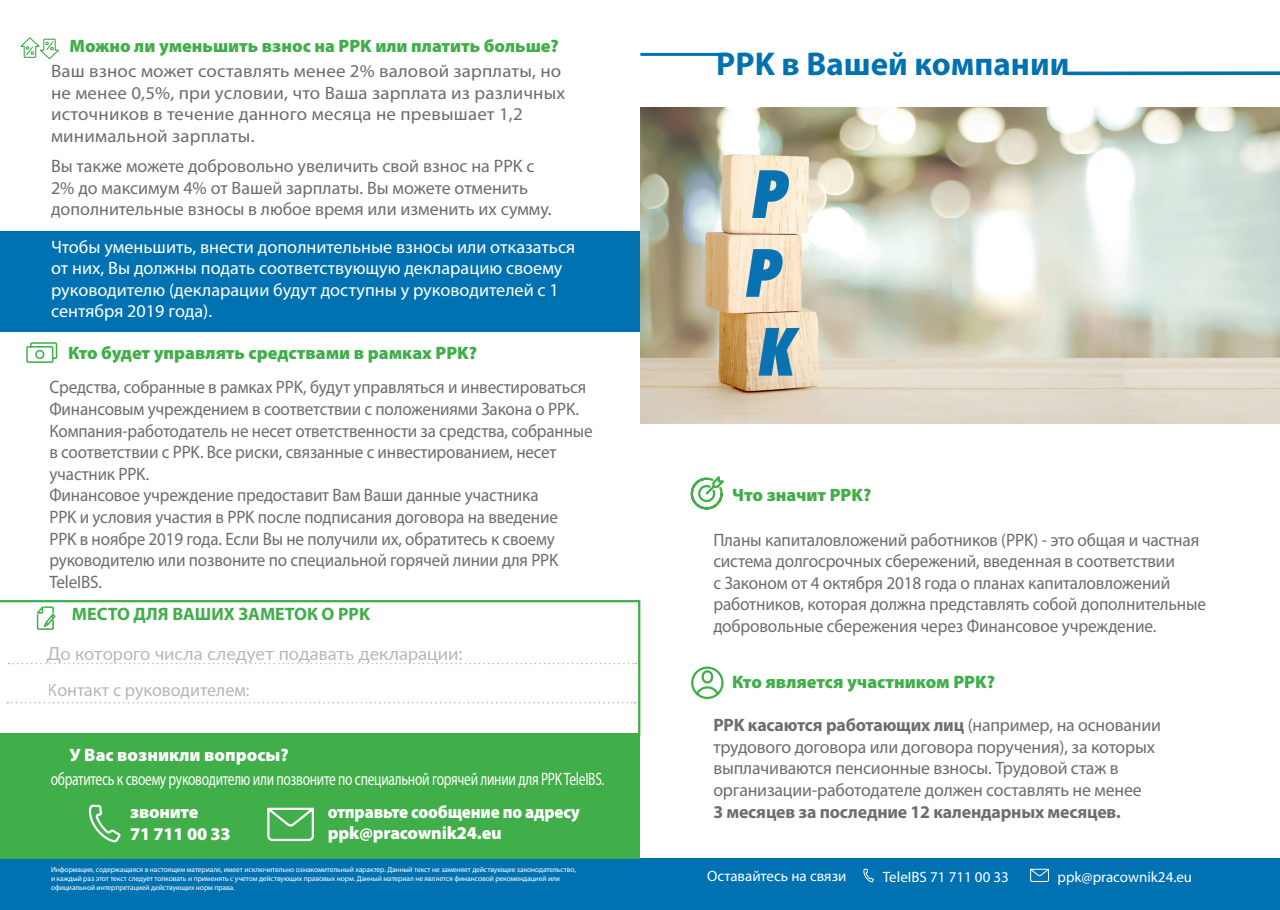
<style>
.page{position:relative;width:1280px;height:910px;background:#fff}
.page>*{position:absolute;margin:0;border:0;box-sizing:border-box;transform-origin:0 0}
.t1{font:700 33px "Myriad Pro";color:#0072b2}
.t2{font:18px/21.6px "Myriad Pro";letter-spacing:-.01em;color:#6c6d70;scale:.95 1}
.t3{font:18px/21.6px "Myriad Pro";letter-spacing:-.01em;color:#6c6d70}
.t4{font:18px/21.6px "Myriad Pro";letter-spacing:-.01em;color:#6c6d70;scale:.96 1}
.t5{font:18px/21.6px "Myriad Pro";letter-spacing:-.005em;color:#fff}
.t6{font:18px/21.6px "Myriad Pro";letter-spacing:.01em;color:#6c6d70;scale:1.05 1}
.t7{font:900 18px "Myriad Pro";color:#40ae49}
.t8{font:18px "Myriad Pro";letter-spacing:-.005em;color:#fff;scale:.75 1}
.t9{font:900 18px/21.6px "Myriad Pro";letter-spacing:-.01em;color:#fff;scale:.93 1}
.t10{font:18px "Lato";color:#6c6d70}
.t11{font:700 18px "Myriad Pro";letter-spacing:-.01em;color:#6c6d70}
.t12{font:900 18px/21.6px "Myriad Pro";letter-spacing:-.01em;color:#fff}
.t13{font:700 18px "Myriad Pro";color:#40ae49}
.t14{font:15px "Myriad Pro";color:#fff}
.t15{font:7.5px/9px "Myriad Pro";letter-spacing:-.01em;color:#fff}
.s1{font-weight:700}
</style>
<div class="page">
<div style="left:0;top:231px;width:640px;height:101px;background:#0072b2"></div>
<div style="left:0;top:858px;width:1280px;height:52px;background:#0072b2"></div>
<div style="left:0;top:733px;width:640px;height:126px;background:#40ae49"></div>
<img style="left:640px;top:108px;width:640px;height:316px">
<svg style="left:1067px;top:71px;width:213px;height:4px"></svg>
<hr style="left:640px;top:53px;width:83px;height:3px;background:#0072b2">
<svg style="left:690px;top:476px;width:34px;height:34px"></svg>
<svg style="left:20px;top:37px;width:39px;height:23px"></svg>
<svg style="left:691px;top:666px;width:33px;height:33px"></svg>
<svg style="left:0;top:600px;width:640px;height:133px"></svg>
<svg style="left:863px;top:868px;width:11px;height:15px"></svg>
<svg style="left:1030px;top:868px;width:19px;height:14px"></svg>
<svg style="left:26px;top:342px;width:32px;height:21px"></svg>
<svg style="left:88px;top:804px;width:33px;height:39px"></svg>
<svg style="left:267px;top:807px;width:47px;height:35px"></svg>
<p class="t7" style="left:70px;top:34px;width:491px">Можно ли уменьшить взнос на PPK или платить больше?</p>
<p class="t6" style="left:51px;top:60px;width:491px">Ваш взнос может составлять менее 2% валовой зарплаты, но не менее 0,5%, при условии, что Ваша зарплата из различных источников в течение данного месяца не превышает 1,2 минимальной зарплаты.</p>
<p class="t3" style="left:51px;top:155px;width:502px">Вы также можете добровольно увеличить свой взнос на PPK с<br>2% до максимум 4% от Вашей зарплаты. Вы можете отменить дополнительные взносы в любое время или изменить их сумму.</p>
<p class="t5" style="left:51px;top:236px;width:526px">Чтобы уменьшить, внести дополнительные взносы или отказаться от них, Вы должны подать соответствующую декларацию своему руководителю (декларации будут доступны у руководителей с 1 сентября 2019 года).</p>
<p class="t7" style="left:68px;top:341px;width:411px">Кто будет управлять средствами в рамках PPK?</p>
<p class="t2" style="left:49px;top:376px;width:573px">Средства, собранные в рамках PPK, будут управляться и инвестироваться Финансовым учреждением в соответствии с положениями Закона о PPK.<br>Компания-работодатель не несет ответственности за средства, собранные в соответствии с PPK. Все риски, связанные с инвестированием, несет участник PPK.<br>Финансовое учреждение предоставит Вам Ваши данные участника<br>PPK и условия участия в PPK после подписания договора на введение<br>PPK в ноябре 2019 года. Если Вы не получили их, обратитесь к своему руководителю или позвоните по специальной горячей линии для PPK TeleIBS.</p>
<p class="t13" style="left:72px;top:602px;width:300px">МЕСТО ДЛЯ ВАШИХ ЗАМЕТОК О PPK</p>
<p class="t10" style="left:47px;top:640px;width:418px">До которого числа следует подавать декларации:</p>
<p class="t3" style="left:48px;top:679px;width:203px">Контакт с руководителем:</p>
<p class="t12" style="left:70px;top:743px;width:221px">У Вас возникли вопросы?</p>
<p class="t8" style="left:51px;top:767px;width:740px">обратитесь к своему руководителю или позвоните по специальной горячей линии для PPK TeleIBS.</p>
<p class="t12" style="left:130px;top:800px;width:102px">звоните<br>71 711 00 33</p>
<p class="t9" style="left:328px;top:800px;width:273px">отправьте сообщение по адресу ppk@pracownik24.eu</p>
<p class="t15" style="left:51px;top:865px;width:527px">Информация, содержащаяся в настоящем материале, имеет исключительно ознакомительный характер. Данный текст не заменяет действующее законодательство, и каждый раз этот текст следует толковать и применять с учетом действующих правовых норм. Данный материал не является финансовой рекомендацией или официальной интерпретацией действующих норм права.</p>
<h1 class="t1" style="left:716px;top:43px;width:355px">PPK в Вашей компании</h1>
<p class="t7" style="left:732px;top:483px;width:141px">Что значит PPK?</p>
<p class="t4" style="left:713px;top:528px;width:515px">Планы капиталовложений работников (PPK) - это общая и частная система долгосрочных сбережений, введенная в соответствии<br>с Законом от 4 октября 2018 года о планах капиталовложений работников, которая должна представлять собой дополнительные добровольные сбережения через Финансовое учреждение.</p>
<p class="t7" style="left:732px;top:670px;width:264px">Кто является участником PPK?</p>
<p class="t3" style="left:713px;top:714px;width:449px"><span class="s1">PPK касаются работающих лиц</span> (например, на основании трудового договора или договора поручения), за которых выплачиваются пенсионные взносы. Трудовой стаж в организации-работодателе должен составлять не менее</p>
<p class="t11" style="left:713px;top:800px;width:409px">3 месяцев за последние 12 календарных месяцев.</p>
<p class="t14" style="left:707px;top:866px;width:141px">Оставайтесь на связи</p>
<p class="t14" style="left:883px;top:868px;width:128px">TeleIBS 71 711 00 33</p>
<p class="t14" style="left:1057px;top:868px;width:136px">ppk@pracownik24.eu</p>
</div>
